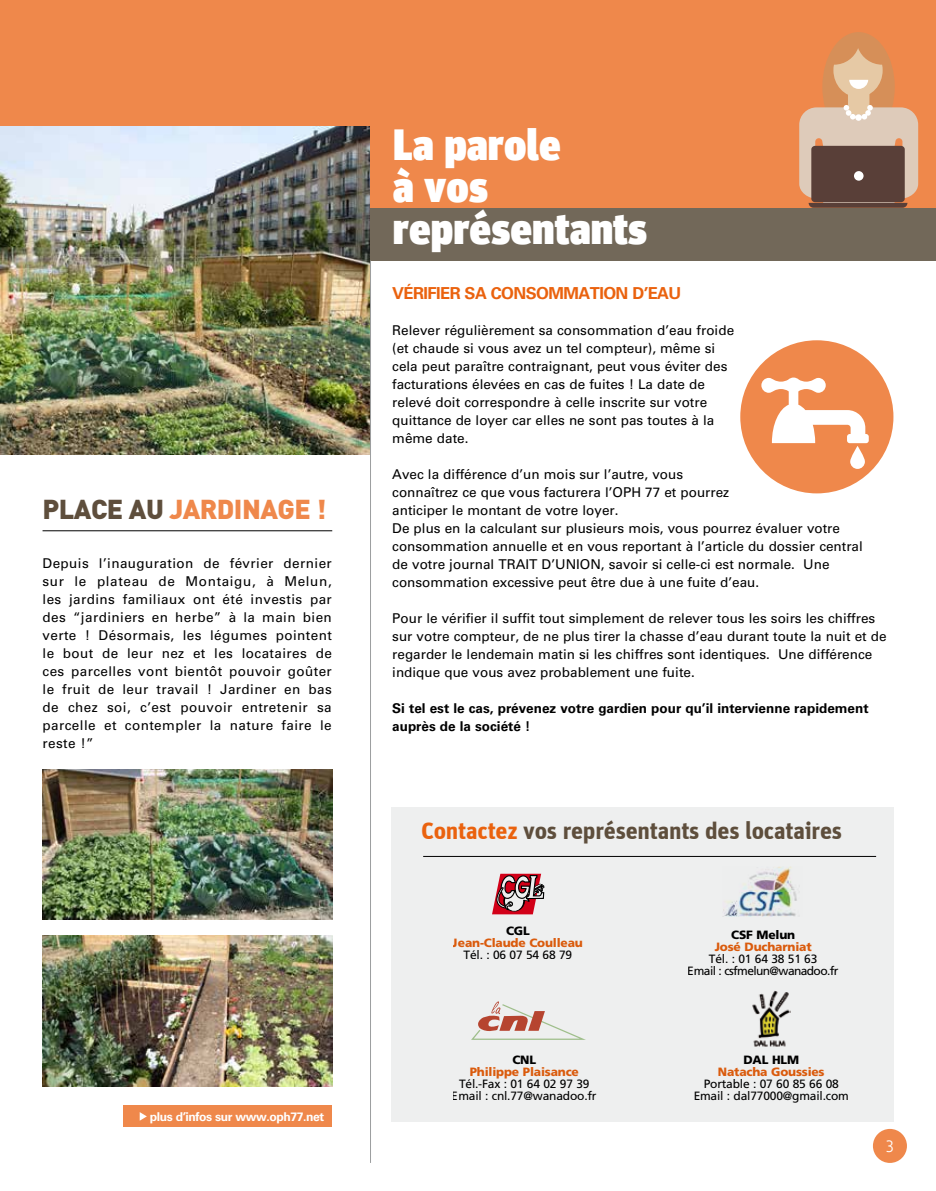
<style>
.page{position:relative;width:936px;height:1191px;background:#fff}
.page>*{position:absolute;margin:0;border:0;box-sizing:border-box;transform-origin:0 0}
.t1{font:900 43.5px/42px "Unit";color:#fff}
.t2{font:900 27px "DIN";letter-spacing:-.02em;color:#ef884b}
.t3{font:700 24px "Unit";letter-spacing:-.01em;color:#5e4e3c}
.t4{font:700 16.5px "Univers LT Std";letter-spacing:-.035em;color:#ea620e}
.t5{font:300 16.5px "Alwyn New";color:#fff}
.t6{font:13.5px/18px "Univers LT Std";color:#000}
.t7{font:700 13.5px/18px "Univers LT Std";color:#000}
.t8{font:700 12.15px "Univers LT Std";letter-spacing:-.035em;color:#fff}
.t9{font:12px/12px "Frutiger";letter-spacing:-.015em;color:#000;text-align:center}
.t10{font:900 12px "Frutiger";letter-spacing:-.015em;color:#ea620e}
.t11{font:12px/12px "Frutiger";letter-spacing:-.05em;color:#000;text-align:center}
.t12{font:900 12px "Frutiger";letter-spacing:-.015em;color:#000}
.s1{color:#5e4e3c}
.s2{color:#ea620e}
</style>
<div class="page">
<img style="left:1px;top:126px;width:369px;height:328px">
<img style="left:43px;top:769px;width:289px;height:150px">
<img style="left:43px;top:936px;width:289px;height:150px">
<div style="left:391px;top:807px;width:502px;height:314px;background:#eeefef"></div>
<div style="left:872px;top:1128px;width:34px;height:35px;background:#ef884b;border-radius:50%"></div>
<div style="left:370px;top:0;width:565px;height:260px;background:#ef884b"></div>
<div style="left:822px;top:32px;width:72px;height:110px;background:#d68f58;border-radius:50%"></div>
<svg style="left:799px;top:48px;width:119px;height:160px"></svg>
<div style="left:370px;top:208px;width:565px;height:52px;background:#726859"></div>
<div style="left:0;top:0;width:381px;height:126px;background:#ef884b"></div>
<svg style="left:492px;top:873px;width:52px;height:41px"></svg>
<svg style="left:472px;top:1001px;width:112px;height:38px"></svg>
<img style="left:723px;top:866px;width:74px;height:51px">
<img style="left:752px;top:991px;width:38px;height:56px">
<hr style="left:423px;top:856px;width:453px;height:1px;background:#000">
<hr style="left:370px;top:260px;width:1px;height:903px;background:#9c9e9f">
<div style="left:740px;top:340px;width:153px;height:153px;background:#ef884b;border-radius:50%"></div>
<svg style="left:761px;top:377px;width:107px;height:92px"></svg>
<hr style="left:43px;top:530px;width:289px;height:1px;background:#000">
<div style="left:123px;top:1105px;width:209px;height:21px;background:#ef884b"></div>
<svg style="left:140px;top:1112px;width:7px;height:8px"></svg>
<h2 class="t2" style="left:43px;top:491px;width:285px"><span class="s1">PLACE AU</span> JARDINAGE !</h2>
<p class="t6" style="left:43px;top:554px;width:291px;text-align:justify">Depuis l’inauguration de février dernier sur le plateau de Montaigu, à Melun, les jardins familiaux ont été investis par des “jardiniers en herbe” à la main bien verte ! Désormais, les légumes pointent le bout de leur nez et les locataires de ces parcelles vont bientôt pouvoir goûter le fruit de leur travail ! Jardiner en bas de chez soi, c’est pouvoir entretenir sa parcelle et contempler la nature faire le reste !”</p>
<p class="t8" style="left:150px;top:1109px;width:176px">plus d’infos sur www.oph77.net</p>
<h1 class="t1" style="left:393px;top:123px;width:256px">La parole<br>à vos représentants</h1>
<p class="t4" style="left:392px;top:283px;width:291px">VÉRIFIER SA CONSOMMATION D’EAU</p>
<p class="t6" style="left:392px;top:321px;width:343px">Relever régulièrement sa consommation d’eau froide (et chaude si vous avez un tel compteur), même si cela peut paraître contraignant, peut vous éviter des facturations élevées en cas de fuites ! La date de relevé doit correspondre à celle inscrite sur votre quittance de loyer car elles ne sont pas toutes à la même date.</p>
<p class="t6" style="left:392px;top:465px;width:472px">Avec la différence d’un mois sur l’autre, vous<br>connaîtrez ce que vous facturera l’OPH 77 et pourrez<br>anticiper le montant de votre loyer.<br>De plus en la calculant sur plusieurs mois, vous pourrez évaluer votre consommation annuelle et en vous reportant à l’article du dossier central de votre journal TRAIT D’UNION, savoir si celle-ci est normale. Une consommation excessive peut être due à une fuite d’eau.</p>
<p class="t6" style="left:392px;top:609px;width:496px">Pour le vérifier il suffit tout simplement de relever tous les soirs les chiffres sur votre compteur, de ne plus tirer la chasse d’eau durant toute la nuit et de regarder le lendemain matin si les chiffres sont identiques. Une différence indique que vous avez probablement une fuite.</p>
<p class="t7" style="left:392px;top:699px;width:478px">Si tel est le cas, prévenez votre gardien pour qu’il intervienne rapidement auprès de la société !</p>
<h3 class="t3" style="left:421px;top:816px;width:422px"><span class="s2">Contactez</span> vos représentants des locataires</h3>
<p class="t12" style="left:506px;top:923px;width:25px">CGL</p>
<p class="t10" style="left:453px;top:935px;width:132px">Jean-Claude Coulleau</p>
<p class="t9" style="left:463px;top:948px;width:110px">Tél. : 06 07 54 68 79</p>
<p class="t12" style="left:512px;top:1052px;width:25px">CNL</p>
<p class="t10" style="left:469px;top:1064px;width:111px">Philippe Plaisance</p>
<p class="t9" style="left:452px;top:1077px;width:146px">Tél.-Fax : 01 64 02 97 39<br>Email : cnl.77@wanadoo.fr</p>
<p class="t12" style="left:731px;top:927px;width:65px">CSF Melun</p>
<p class="t10" style="left:714px;top:939px;width:98px">José Ducharniat</p>
<p class="t11" style="left:687px;top:953px;width:152px">Tél. : 01 64 38 51 63<br>Email : csfmelun@wanadoo.fr</p>
<p class="t12" style="left:743px;top:1052px;width:57px">DAL HLM</p>
<p class="t10" style="left:717px;top:1064px;width:108px">Natacha Goussies</p>
<p class="t9" style="left:693px;top:1077px;width:157px">Portable : 07 60 85 66 08<br>Email : dal77000@gmail.com</p>
<p class="t5" style="left:886px;top:1137px;width:9px">3</p>
</div>
